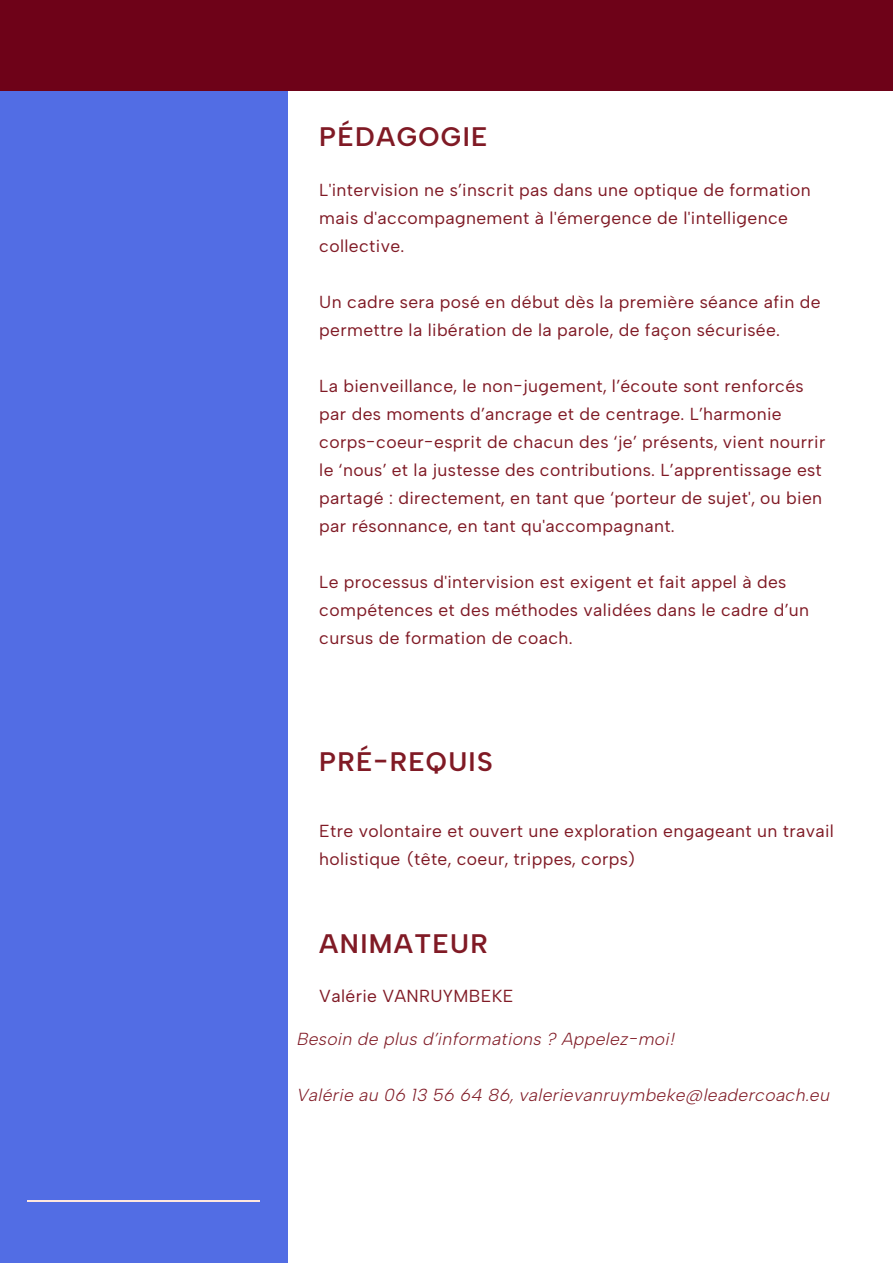
<style>
.page{position:relative;width:893px;height:1264px;background:#fff}
.page>*{position:absolute;margin:0;border:0;box-sizing:border-box;transform-origin:0 0}
.t1{font:600 26.85px "Albert Sans";letter-spacing:.05em;color:#801a25}
.t2{font:17.4px/28px "Albert Sans";letter-spacing:.02em;color:#801a25}
.t3{font:italic 300 17.4px "Albert Sans";letter-spacing:.02em;color:#801a25}
</style>
<div class="page">
<div style="left:0;top:78px;width:287px;height:1184px;background:#526de4"></div>
<div style="left:0;top:0;width:892px;height:91px;background:#6e0218"></div>
<hr style="left:27px;top:1200px;width:233px;height:1px;background:#ffe7de">
<p class="t1" style="left:319px;top:120px;width:169px">PÉDAGOGIE</p>
<p class="t2" style="left:319px;top:176px;width:493px">L'intervision ne s’inscrit pas dans une optique de formation mais d'accompagnement à l'émergence de l'intelligence collective.</p>
<p class="t2" style="left:319px;top:288px;width:502px">Un cadre sera posé en début dès la première séance afin de permettre la libération de la parole, de façon sécurisée.</p>
<p class="t2" style="left:319px;top:372px;width:507px">La bienveillance, le non-jugement, l’écoute sont renforcés par des moments d’ancrage et de centrage. L’harmonie corps-coeur-esprit de chacun des ‘je’ présents, vient nourrir le ‘nous’ et la justesse des contributions. L’apprentissage est partagé : directement, en tant que ‘porteur de sujet', ou bien par résonnance, en tant qu'accompagnant.</p>
<p class="t2" style="left:319px;top:568px;width:491px">Le processus d'intervision est exigent et fait appel à des compétences et des méthodes validées dans le cadre d’un cursus de formation de coach.</p>
<p class="t1" style="left:319px;top:745px;width:175px">PRÉ-REQUIS</p>
<p class="t2" style="left:319px;top:817px;width:516px">Etre volontaire et ouvert une exploration engageant un travail holistique (tête, coeur, trippes, corps)</p>
<p class="t1" style="left:319px;top:927px;width:170px">ANIMATEUR</p>
<p class="t2" style="left:319px;top:981px;width:195px">Valérie VANRUYMBEKE</p>
<p class="t3" style="left:297px;top:1028px;width:379px">Besoin de plus d’informations ? Appelez-moi!</p>
<p class="t3" style="left:297px;top:1084px;width:534px">Valérie au 06 13 56 64 86, valerievanruymbeke@leadercoach.eu</p>
</div>
